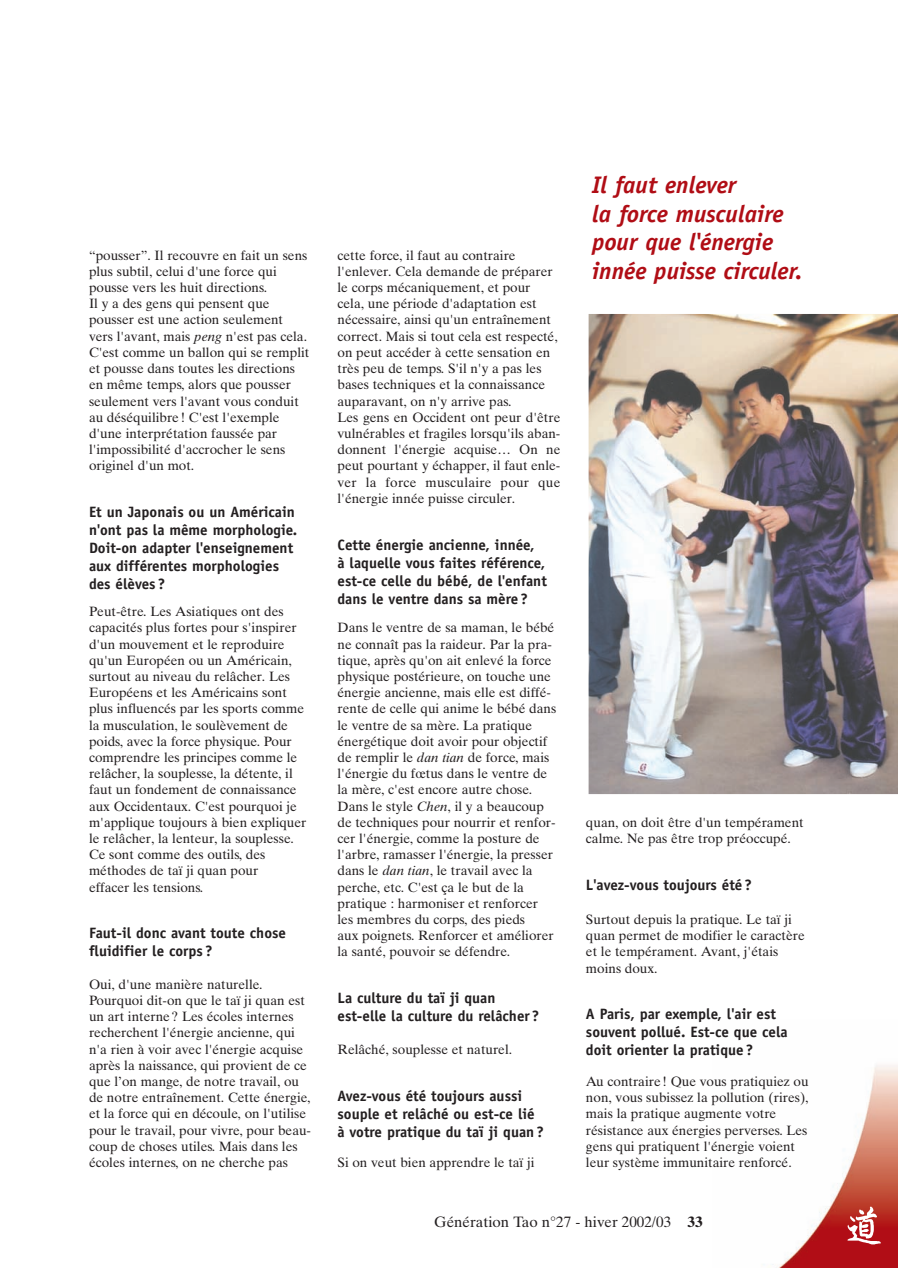
<style>
.page{position:relative;width:898px;height:1268px;background:#fff}
.page>*{position:absolute;margin:0;border:0;box-sizing:border-box;transform-origin:0 0}
.t1{font:italic 700 24px/28.8px "Officina Sans";color:#b00d15}
.t2{font:700 15px/18px "Officina Sans";color:#231f20}
.t3{font:15px "Times Ten";color:#231f20}
.t4{font:13.5px/16.2px "Times Ten";color:#231f20}
.s1{font-style:italic}
.s2{font-weight:700}
</style>
<div class="page">
<img style="left:588px;top:314px;width:310px;height:954px">
<p class="t4" style="left:89px;top:248px;width:222px">“pousser”. Il recouvre en fait un sens plus subtil, celui d'une force qui pousse vers les huit directions.<br>Il y a des gens qui pensent que pousser est une action seulement vers l'avant, mais <span class="s1">peng</span> n'est pas cela.<br>C'est comme un ballon qui se remplit et pousse dans toutes les directions en même temps, alors que pousser seulement vers l'avant vous conduit au déséquilibre ! C'est l'exemple d'une interprétation faussée par l'impossibilité d'accrocher le sens originel d'un mot.</p>
<p class="t2" style="left:89px;top:504px;width:210px">Et un Japonais ou un Américain n'ont pas la même morphologie.<br>Doit-on adapter l'enseignement aux différentes morphologies des élèves?</p>
<p class="t4" style="left:89px;top:605px;width:219px">Peut-être. Les Asiatiques ont des capacités plus fortes pour s'inspirer d'un mouvement et le reproduire qu'un Européen ou un Américain, surtout au niveau du relâcher. Les Européens et les Américains sont plus influencés par les sports comme la musculation, le soulèvement de poids, avec la force physique. Pour comprendre les principes comme le relâcher, la souplesse, la détente, il faut un fondement de connaissance aux Occidentaux. C'est pourquoi je m'applique toujours à bien expliquer le relâcher, la lenteur, la souplesse.<br>Ce sont comme des outils, des méthodes de taï ji quan pour<br>effacer les tensions.</p>
<p class="t2" style="left:89px;top:925px;width:198px">Faut-il donc avant toute chose fluidifier le corps?</p>
<p class="t4" style="left:89px;top:977px;width:224px">Oui, d'une manière naturelle.<br>Pourquoi dit-on que le taï ji quan est un art interne ? Les écoles internes recherchent l'énergie ancienne, qui n'a rien à voir avec l'énergie acquise après la naissance, qui provient de ce que l’on mange, de notre travail, ou de notre entraînement. Cette énergie, et la force qui en découle, on l'utilise pour le travail, pour vivre, pour beau&shy;coup de choses utiles. Mais dans les écoles internes, on ne cherche pas</p>
<p class="t4" style="left:337px;top:248px;width:224px">cette force, il faut au contraire l'enlever. Cela demande de préparer le corps mécaniquement, et pour cela, une période d'adaptation est nécessaire, ainsi qu'un entraînement correct. Mais si tout cela est respecté, on peut accéder à cette sensation en très peu de temps. S'il n'y a pas les bases techniques et la connaissance auparavant, on n'y arrive pas.<br>Les gens en Occident ont peur d'être vulnérables et fragiles lorsqu'ils aban&shy;donnent l'énergie acquise… On ne peut pourtant y échapper, il faut enle&shy;ver la force musculaire pour que l'énergie innée puisse circuler.</p>
<p class="t2" style="left:337px;top:537px;width:211px">Cette énergie ancienne, innée,<br>à laquelle vous faites référence, est-ce celle du bébé, de l'enfant dans le ventre dans sa mère?</p>
<p class="t4" style="left:337px;top:621px;width:220px">Dans le ventre de sa maman, le bébé ne connaît pas la raideur. Par la pra&shy;tique, après qu'on ait enlevé la force physique postérieure, on touche une énergie ancienne, mais elle est diffé&shy;rente de celle qui anime le bébé dans le ventre de sa mère. La pratique énergétique doit avoir pour objectif de remplir le <span class="s1">dan tian</span> de force, mais l'énergie du fœtus dans le ventre de la mère, c'est encore autre chose.<br>Dans le style <span class="s1">Chen</span>, il y a beaucoup de techniques pour nourrir et renfor&shy;cer l'énergie, comme la posture de l'arbre, ramasser l'énergie, la presser dans le <span class="s1">dan tian</span>, le travail avec la perche, etc. C'est ça le but de la pratique : harmoniser et renforcer les membres du corps, des pieds<br>aux poignets. Renforcer et améliorer la santé, pouvoir se défendre.</p>
<p class="t2" style="left:337px;top:990px;width:203px">La culture du taï ji quan est-elle la culture du relâcher?</p>
<p class="t4" style="left:337px;top:1042px;width:176px">Relâché, souplesse et naturel.</p>
<p class="t2" style="left:337px;top:1087px;width:208px">Avez-vous été toujours aussi souple et relâché ou est-ce lié à votre pratique du taï ji quan?</p>
<p class="t4" style="left:337px;top:1155px;width:199px">Si on veut bien apprendre le taï ji</p>
<p class="t1" style="left:592px;top:172px;width:212px">Il faut enlever<br>la force musculaire pour que l'énergie innée puisse circuler.</p>
<p class="t4" style="left:586px;top:815px;width:219px">quan, on doit être d'un tempérament calme. Ne pas être trop préoccupé.</p>
<p class="t2" style="left:586px;top:877px;width:168px">L'avez-vous toujours été?</p>
<p class="t4" style="left:586px;top:912px;width:220px">Surtout depuis la pratique. Le taï ji quan permet de modifier le caractère et le tempérament. Avant, j'étais moins doux.</p>
<p class="t2" style="left:586px;top:1006px;width:203px">A Paris, par exemple, l'air est souvent pollué. Est-ce que cela doit orienter la pratique?</p>
<p class="t4" style="left:586px;top:1074px;width:224px">Au contraire ! Que vous pratiquiez ou non, vous subissez la pollution (rires), mais la pratique augmente votre résistance aux énergies perverses. Les gens qui pratiquent l'énergie voient leur système immunitaire renforcé.</p>
<p class="t3" style="left:434px;top:1216px;width:270px">Génération Tao n°27 - hiver 2002/03 <span class="s2">33</span></p>
</div>
